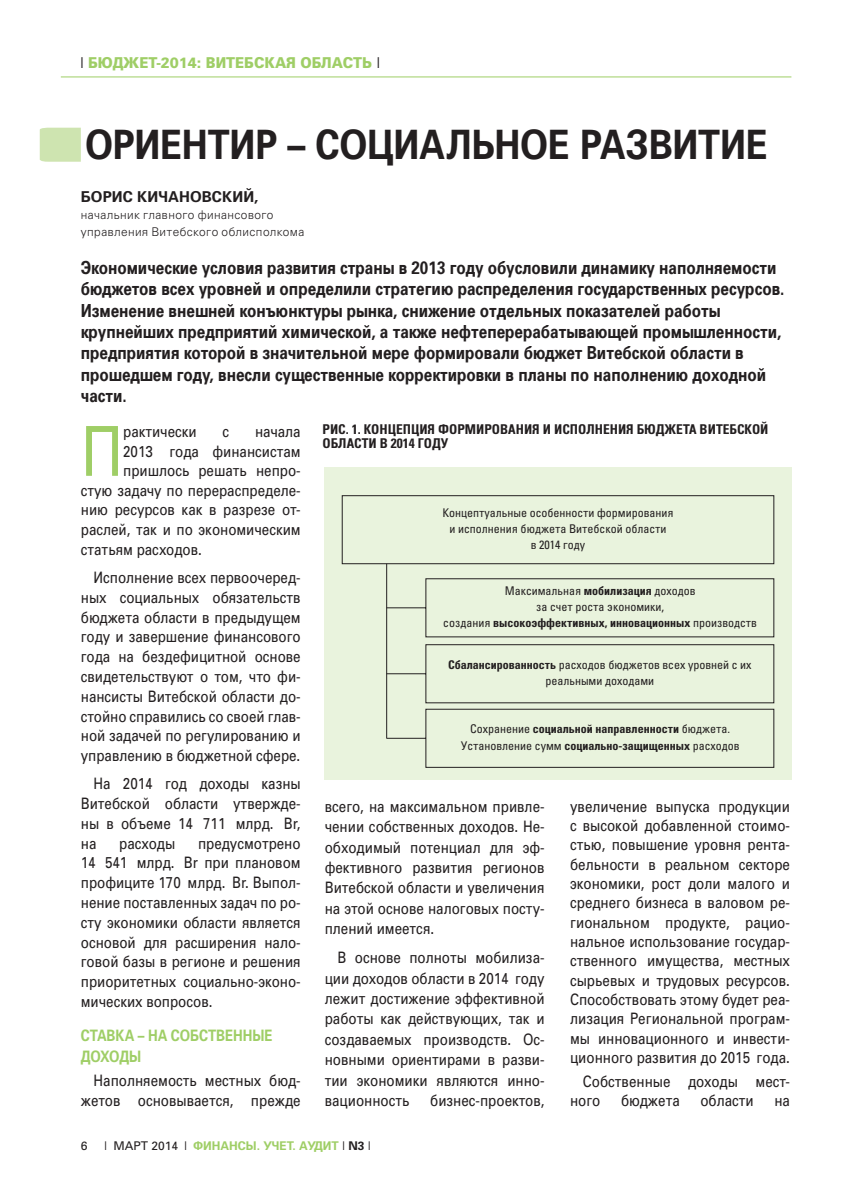
<style>
.page{position:relative;width:851px;height:1191px;background:#fff}
.page>*{position:absolute;margin:0;border:0;box-sizing:border-box;transform-origin:0 0}
.Обычный{font:69px "Partner";color:#9fce66;scale:.85 1}
.заголовок{font:700 40.5px "Partner";letter-spacing:-.005em;color:#231f20;scale:.89 1}
.Podzag_1{font:700 18px/21.3px "Partner";color:#231f20;scale:.85 1}
.Обычный-2{font:15.75px/19.8px "Partner";color:#231f20;text-align:justify;scale:.85 1}
.Podzag_1-2{font:700 15.75px/21.8px "Partner";letter-spacing:-.005em;color:#9fce66;scale:.85 1}
.t1{font:800 15px "Partner";color:#9fce66;scale:.9 1}
.Author{font:700 15px "Partner";letter-spacing:.01em;color:#231f20}
.заголовок-магистраль{font:700 13.5px/13.5px "Partner Condensed";color:#231f20}
.t2{font:12px/16px "Partner Condensed";color:#231f20;text-align:center}
.t3{font:700 12px/16.2px "Partner Condensed";color:#231f20;text-align:center}
.Author-2{font:300 12px/17px "Partner";letter-spacing:.035em;color:#231f20}
.t4{font:700 12px "Partner";color:#9fce66}
.t5{font:12px "Partner";color:#231f20}
.s1{font-weight:400;color:#231f20}
.s2{font-weight:700}
.s3{font-weight:400}
.s4{color:#231f20}
</style>
<div class="page">
<hr style="left:61px;top:77px;width:730px;height:1px;background:#9fce66">
<svg style="left:40px;top:128px;width:41px;height:34px"></svg>
<div style="left:324px;top:467px;width:467px;height:312px;background:#e9f3dd"></div>
<hr style="left:386px;top:564px;width:1px;height:174px;background:#231f20">
<svg style="left:342px;top:495px;width:432px;height:142px"></svg>
<svg style="left:386px;top:644px;width:388px;height:123px"></svg>
<p class="t1" style="left:80px;top:54px;width:335px"><span class="s1">|</span> БЮДЖЕТ-2014: ВИТЕБСКАЯ ОБЛАСТЬ <span class="s1">|</span></p>
<p class="заголовок" style="left:85px;top:122px;width:768px">ОРИЕНТИР – СОЦИАЛЬНОЕ РАЗВИТИЕ</p>
<p class="Author" style="left:81px;top:188px;width:179px">БОРИС КИЧАНОВСКИЙ,</p>
<p class="Author-2" style="left:81px;top:206px;width:225px">начальник главного финансового управления Витебского облисполкома</p>
<p class="Podzag_1" style="left:81px;top:257px;width:829px">Экономические условия развития страны в 2013 году обусловили динамику наполняемости бюджетов всех уровней и определили стратегию распределения государственных ресурсов.<br>Изменение внешней конъюнктуры рынка, снижение отдельных показателей работы крупнейших предприятий химической, а также нефтеперерабатывающей промышленности, предприятия которой в значительной мере формировали бюджет Витебской области в прошедшем году, внесли существенные корректировки в планы по наполнению доходной части.</p>
<p class="Обычный" style="left:81px;top:411px;width:51px">П</p>
<p class="Обычный-2" style="left:123px;top:422px;width:88px">рактически</p>
<p class="Обычный-2" style="left:222px;top:422px;width:9px">с</p>
<p class="Обычный-2" style="left:255px;top:422px;width:55px">начала</p>
<p class="заголовок-магистраль" style="left:322px;top:424px;width:447px">РИС. 1. КОНЦЕПЦИЯ ФОРМИРОВАНИЯ И ИСПОЛНЕНИЯ БЮДЖЕТА ВИТЕБСКОЙ<br>ОБЛАСТИ В 2014 ГОДУ</p>
<p class="Обычный-2" style="left:123px;top:441px;width:210px">2013 года финансистам</p>
<p class="Обычный-2" style="left:123px;top:460px;width:210px">пришлось решать непро-</p>
<p class="Обычный-2" style="left:81px;top:480px;width:260px">стую задачу по перераспределе-</p>
<p class="Обычный-2" style="left:81px;top:500px;width:260px">нию ресурсов как в разрезе от-</p>
<p class="Обычный-2" style="left:81px;top:520px;width:260px">раслей, так и по экономическим</p>
<p class="Обычный-2" style="left:81px;top:539px;width:144px">статьям расходов.</p>
<p class="Обычный-2" style="left:81px;top:568px;width:260px;text-indent:13px">Исполнение всех первоочеред&shy;ных социальных обязательств бюджета области в предыдущем году и завершение финансового года на бездефицитной основе свидетельствуют о том, что фи&shy;нансисты Витебской области до&shy;стойно справились со своей глав&shy;ной задачей по регулированию и управлению в бюджетной сфере.</p>
<p class="Обычный-2" style="left:81px;top:774px;width:260px;text-indent:13px">На 2014 год доходы казны Витебской области утвержде&shy;ны в объеме 14 711 млрд. Br, на</p>
<p class="t2" style="left:442px;top:505px;width:233px">Концептуальные особенности формирования и исполнения бюджета Витебской области<br>в 2014 году</p>
<p class="t2" style="left:443px;top:583px;width:315px">Максимальная <span class="s2">мобилизация</span> доходов<br>за счет роста экономики,<br>создания <span class="s2">высокоэффективных, инновационных</span> производств</p>
<p class="t2" style="left:448px;top:657px;width:305px"><span class="s2">Сбалансированность</span> расходов бюджетов всех уровней с их реальными доходами</p>
<p class="t3" style="left:460px;top:722px;width:280px"><span class="s3">Сохранение</span> социальной направленности <span class="s3">бюджета.<br>Установление сумм</span> социально-защищенных <span class="s3">расходов</span></p>
<p class="Обычный-2" style="left:325px;top:796px;width:260px;line-height:20.4px">всего, на максимальном привле&shy;чении собственных доходов. Не&shy;обходимый потенциал для эф&shy;фективного развития регионов Витебской области и увеличения на этой основе налоговых посту&shy;плений имеется.</p>
<p class="Обычный-2" style="left:325px;top:947px;width:260px;line-height:20.4px;text-indent:13px">В основе полноты мобилиза&shy;ции доходов области в 2014 году лежит достижение эффективной работы как действующих, так и создаваемых производств. Ос&shy;новными ориентирами в разви&shy;тии экономики являются инно&shy;вационность</p>
<p class="Обычный-2" style="left:570px;top:796px;width:260px;line-height:19.4px">увеличение выпуска продукции с высокой добавленной стоимо&shy;стью, повышение уровня рента&shy;бельности в реальном секторе экономики, рост доли малого и среднего бизнеса в валовом ре&shy;гиональном продукте, рацио&shy;нальное использование государ&shy;ственного имущества, местных сырьевых и трудовых ресурсов.<br>Способствовать этому будет реа&shy;лизация Региональной програм&shy;мы инновационного и инвести&shy;ционного развития до 2015 года.</p>
<p class="Обычный-2" style="left:570px;top:1071px;width:260px;line-height:19.4px;text-indent:13px">Собственные доходы мест&shy;ного</p>
<p class="Обычный-2" style="left:81px;top:833px;width:260px;text-indent:117px">предусмотрено 14 541 млрд. Br при плановом профиците 170 млрд. Br. Выпол&shy;нение поставленных задач по ро&shy;сту экономики области является основой для расширения нало&shy;говой базы в регионе и решения приоритетных социально-эконо&shy;мических вопросов.</p>
<p class="Podzag_1-2" style="left:81px;top:1024px;width:227px">СТАВКА – НА СОБСТВЕННЫЕ<br>ДОХОДЫ</p>
<p class="Обычный-2" style="left:81px;top:1070px;width:260px;text-align:right">Наполняемость местных бюд&shy;жетов основывается, прежде</p>
<p class="Обычный-2" style="left:119px;top:833px;width:67px">расходы</p>
<p class="Обычный-2" style="left:430px;top:1090px;width:136px">бизнес-проектов,</p>
<p class="Обычный-2" style="left:621px;top:1090px;width:71px">бюджета</p>
<p class="Обычный-2" style="left:700px;top:1090px;width:64px">области</p>
<p class="Обычный-2" style="left:774px;top:1090px;width:20px">на</p>
<p class="t5" style="left:81px;top:1138px;width:8px">6</p>
<p class="t4" style="left:104px;top:1138px;width:268px"><span class="s1">| МАРТ 2014 |</span> ФИНАНСЫ. УЧЕТ. АУДИТ <span class="s1">|</span> <span class="s4">N3</span> <span class="s1">|</span></p>
</div>
